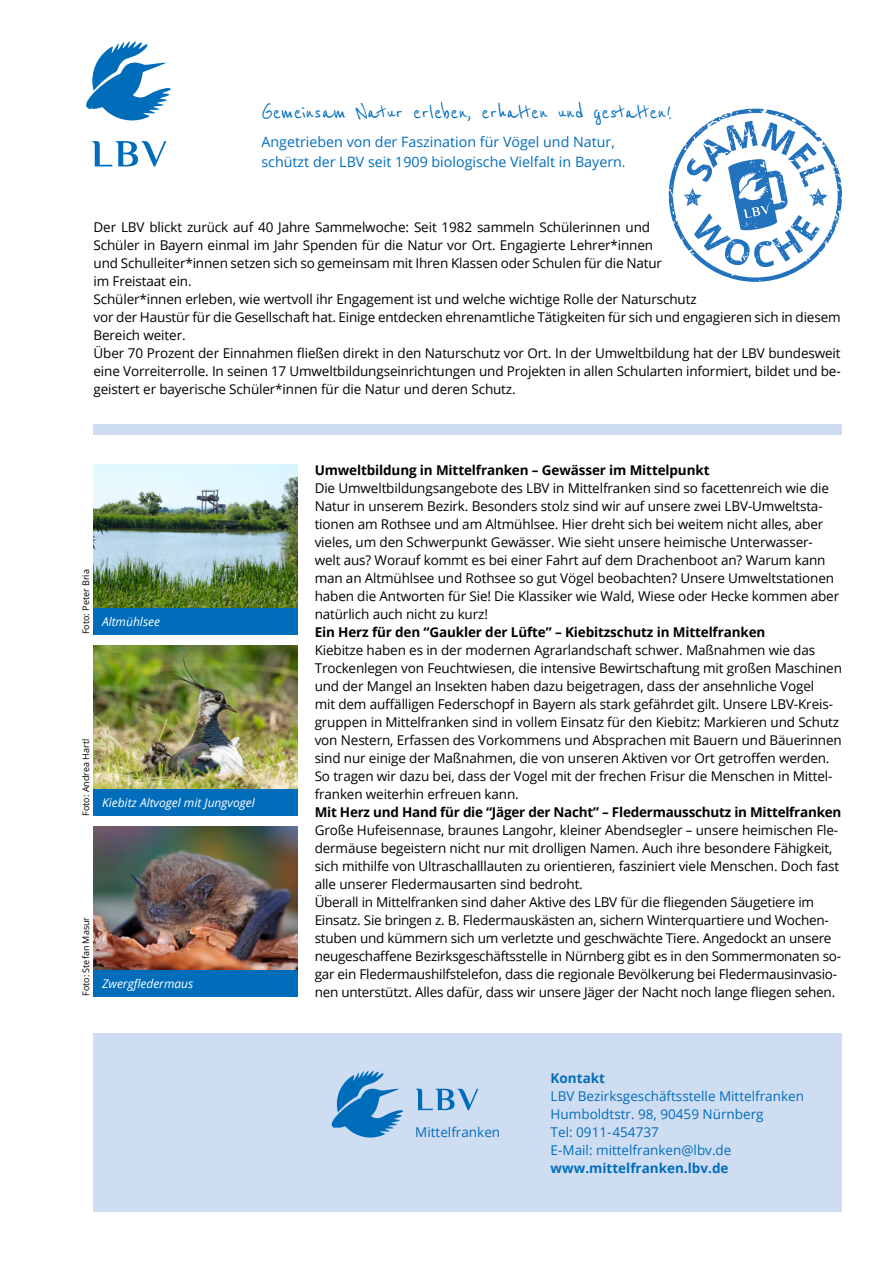
<style>
.page{position:relative;width:893px;height:1263px;background:#fff}
.page>*{position:absolute;margin:0;border:0;box-sizing:border-box;transform-origin:0 0}
.t1{font:24px "Reenie Beanie";color:#006dbb}
.t2{font:14.25px/19.5px "Open Sans";color:#006dbb}
.t3{font:13.5px/18px "Open Sans";letter-spacing:-.01em;color:#000}
.t4{font:700 13.5px "Open Sans";letter-spacing:-.01em;color:#000}
.t5{font:13.5px/18px "Open Sans";color:#006dbb}
.t6{font:700 13.5px "Open Sans";color:#006dbb}
.t7{font:italic 12px "Open Sans";color:#fff}
.t8{font:9px "Open Sans";color:#000}
</style>
<div class="page">
<div style="left:94px;top:1033px;width:748px;height:179px;background:#cfddf2"></div>
<svg style="left:415px;top:1089px;width:63px;height:21px"></svg>
<svg style="left:331px;top:1071px;width:72px;height:67px"></svg>
<img style="left:94px;top:465px;width:204px;height:143px">
<img style="left:94px;top:646px;width:204px;height:144px">
<img style="left:94px;top:827px;width:204px;height:144px">
<div style="left:94px;top:971px;width:204px;height:26px;background:#006dbb"></div>
<div style="left:94px;top:790px;width:204px;height:26px;background:#006dbb"></div>
<div style="left:94px;top:608px;width:204px;height:26px;background:#006dbb"></div>
<div style="left:94px;top:424px;width:748px;height:11px;background:#cfddf2"></div>
<svg style="left:86px;top:41px;width:85px;height:126px"></svg>
<svg style="left:669px;top:109px;width:173px;height:173px"></svg>
<h1 class="t1" style="left:261px;top:99px;width:412px">Gemeinsam Natur erleben, erhalten und gestalten!</h1>
<p class="t2" style="left:261px;top:132px;width:366px">Angetrieben von der Faszination für Vögel und Natur, schützt der LBV seit 1909 biologische Vielfalt in Bayern.</p>
<p class="t3" style="left:94px;top:218px;width:749px">Der LBV blickt zurück auf 40 Jahre Sammelwoche: Seit 1982 sammeln Schülerinnen und<br>Schüler in Bayern einmal im Jahr Spenden für die Natur vor Ort. Engagierte Lehrer*innen<br>und Schulleiter*innen setzen sich so gemeinsam mit Ihren Klassen oder Schulen für die Natur<br>im Freistaat ein.<br>Schüler*innen erleben, wie wertvoll ihr Engagement ist und welche wichtige Rolle der Naturschutz<br>vor der Haustür für die Gesellschaft hat. Einige entdecken ehrenamtliche Tätigkeiten für sich und engagieren sich in diesem Bereich weiter.<br>Über 70 Prozent der Einnahmen fließen direkt in den Naturschutz vor Ort. In der Umweltbildung hat der LBV bundesweit eine Vorreiterrolle. In seinen 17 Umweltbildungseinrichtungen und Projekten in allen Schularten informiert, bildet und be&shy;geistert er bayerische Schüler*innen für die Natur und deren Schutz.</p>
<p class="t8" style="left:80px;top:634px;width:66px;rotate:-90deg">Foto: Peter Bria</p>
<p class="t7" style="left:102px;top:613px;width:59px">Altmühlsee</p>
<p class="t8" style="left:80px;top:816px;width:79px;rotate:-90deg">Foto: Andrea Hartl</p>
<p class="t7" style="left:102px;top:795px;width:154px">Kiebitz Altvogel mit Jungvogel</p>
<p class="t8" style="left:80px;top:996px;width:81px;rotate:-90deg">Foto: Stefan Masur</p>
<p class="t7" style="left:102px;top:976px;width:93px">Zwergfledermaus</p>
<p class="t4" style="left:315px;top:460px;width:396px">Umweltbildung in Mittelfranken – Gewässer im Mittelpunkt</p>
<p class="t3" style="left:315px;top:479px;width:526px">Die Umweltbildungsangebote des LBV in Mittelfranken sind so facettenreich wie die Natur in unserem Bezirk. Besonders stolz sind wir auf unsere zwei LBV-Umweltsta&shy;tionen am Rothsee und am Altmühlsee. Hier dreht sich bei weitem nicht alles, aber vieles, um den Schwerpunkt Gewässer. Wie sieht unsere heimische Unterwasser&shy;welt aus? Worauf kommt es bei einer Fahrt auf dem Drachenboot an? Warum kann man an Altmühlsee und Rothsee so gut Vögel beobachten? Unsere Umweltstationen haben die Antworten für Sie! Die Klassiker wie Wald, Wiese oder Hecke kommen aber natürlich auch nicht zu kurz!</p>
<p class="t4" style="left:315px;top:622px;width:452px">Ein Herz für den “Gaukler der Lüfte” – Kiebitzschutz in Mittelfranken</p>
<p class="t3" style="left:315px;top:641px;width:529px">Kiebitze haben es in der modernen Agrarlandschaft schwer. Maßnahmen wie das Trockenlegen von Feuchtwiesen, die intensive Bewirtschaftung mit großen Maschinen und der Mangel an Insekten haben dazu beigetragen, dass der ansehnliche Vogel<br>mit dem auffälligen Federschopf in Bayern als stark gefährdet gilt. Unsere LBV-Kreis&shy;gruppen in Mittelfranken sind in vollem Einsatz für den Kiebitz: Markieren und Schutz von Nestern, Erfassen des Vorkommens und Absprachen mit Bauern und Bäuerinnen sind nur einige der Maßnahmen, die von unseren Aktiven vor Ort getroffen werden.<br>So tragen wir dazu bei, dass der Vogel mit der frechen Frisur die Menschen in Mittel&shy;franken weiterhin erfreuen kann.</p>
<p class="t4" style="left:315px;top:802px;width:528px">Mit Herz und Hand für die “Jäger der Nacht” – Fledermausschutz in Mittelfranken</p>
<p class="t3" style="left:315px;top:821px;width:528px">Große Hufeisennase, braunes Langohr, kleiner Abendsegler – unsere heimischen Fle&shy;dermäuse begeistern nicht nur mit drolligen Namen. Auch ihre besondere Fähigkeit, sich mithilfe von Ultraschalllauten zu orientieren, fasziniert viele Menschen. Doch fast alle unserer Fledermausarten sind bedroht.<br>Überall in Mittelfranken sind daher Aktive des LBV für die fliegenden Säugetiere im Einsatz. Sie bringen z. B. Fledermauskästen an, sichern Winterquartiere und Wochen&shy;stuben und kümmern sich um verletzte und geschwächte Tiere. Angedockt an unsere neugeschaffene Bezirksgeschäftsstelle in Nürnberg gibt es in den Sommermonaten so&shy;gar ein Fledermaushilfstelefon, dass die regionale Bevölkerung bei Fledermausinvasio&shy;nen unterstützt. Alles dafür, dass wir unsere Jäger der Nacht noch lange fliegen sehen.</p>
<p class="t5" style="left:415px;top:1123px;width:86px">Mittelfranken</p>
<p class="t6" style="left:551px;top:1068px;width:56px">Kontakt</p>
<p class="t5" style="left:551px;top:1086px;width:255px">LBV Bezirksgeschäftsstelle Mittelfranken<br>Humboldtstr. 98, 90459 Nürnberg<br>Tel: 0911-454737<br>E-Mail: mittelfranken@lbv.de</p>
<p class="t6" style="left:551px;top:1158px;width:179px">www.mittelfranken.lbv.de</p>
</div>
